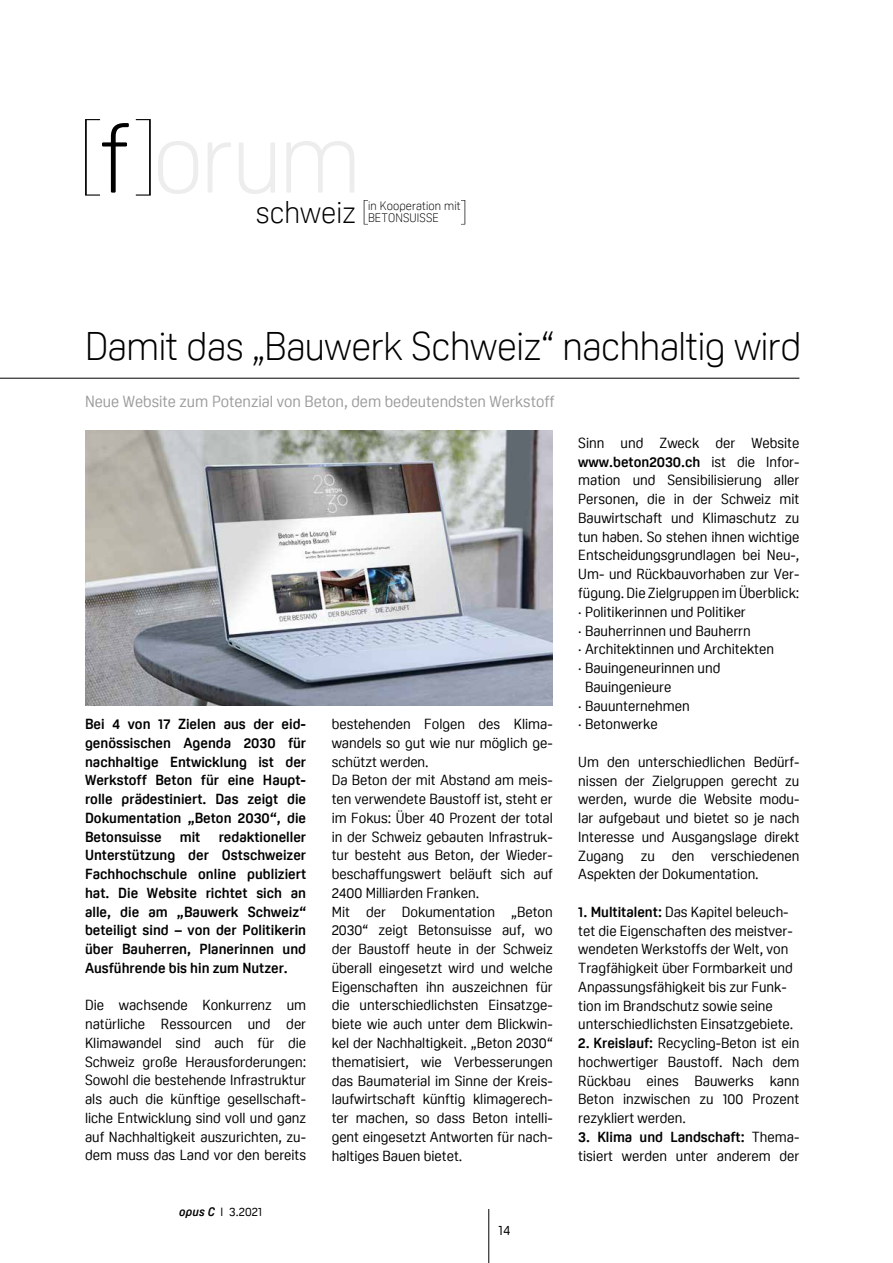
<style>
.page{position:relative;width:893px;height:1263px;background:#fff}
.page>*{position:absolute;margin:0;border:0;box-sizing:border-box;transform-origin:0 0}
.t1{font:300 39px "Oscine";letter-spacing:-.01em;color:#000}
.t2{font:300 30px "Oscine";color:#000}
.t3{font:15.75px "Oscine";color:#9d9d9c}
.t4{font:14.25px/18.8px "Oscine";color:#000;text-align:justify}
.t5{font:700 14.25px/18.8px "Oscine";color:#000;text-align:justify}
.t6{font:13.5px "Oscine";color:#000}
.t7{font:300 12px/12px "Oscine";letter-spacing:.01em;color:#000}
.t8{font:12px "Oscine";color:#000}
.s1{font-weight:700;font-style:italic}
.s2{font-size:11.7px}
.s3{font-weight:400}
.s4{font-weight:700}
</style>
<div class="page">
<hr style="left:488px;top:1209px;width:1px;height:54px;background:#000">
<svg style="left:85px;top:119px;width:15px;height:77px"></svg>
<svg style="left:136px;top:119px;width:15px;height:77px"></svg>
<svg style="left:364px;top:200px;width:4px;height:24px"></svg>
<svg style="left:461px;top:200px;width:4px;height:24px"></svg>
<hr style="left:0;top:378px;width:799px;height:1px;background:#000">
<img style="left:85px;top:430px;width:468px;height:275px">
<h2 class="t2" style="left:256px;top:196px;width:102px">schweiz</h2>
<p class="t7" style="left:368px;top:200px;width:94px">in Kooperation mit<br>BETONSUISSE</p>
<h1 class="t1" style="left:85px;top:325px;width:718px">Damit das „Bauwerk Schweiz“ nachhaltig wird</h1>
<p class="t3" style="left:85px;top:392px;width:471px">Neue Website zum Potenzial von Beton, dem bedeutendsten Werkstoff</p>
<p class="t5" style="left:85px;top:715px;width:223px">Bei 4 von 17 Zielen aus der eid&shy;genössischen Agenda 2030 für nachhaltige Entwicklung ist der Werkstoff Beton für eine Haupt&shy;rolle prädestiniert. Das zeigt die Dokumentation „Beton 2030“, die Betonsuisse</p>
<p class="t5" style="left:85px;top:827px;width:223px;text-indent:134px">redaktioneller Unterstützung der Ostschweizer Fachhochschule online publiziert hat. Die Website richtet sich an alle, die am „Bauwerk Schweiz“ beteiligt sind – von der Politikerin über Bauherren, Planerinnen und Ausführende bis hin zum Nutzer.</p>
<p class="t4" style="left:85px;top:996px;width:223px">Die wachsende Konkurrenz um natürliche Ressourcen und der Klimawandel sind auch für die Schweiz große Herausforderungen:<br>Sowohl die bestehende Infrastruktur als auch die künftige gesellschaft&shy;liche Entwicklung sind voll und ganz auf Nachhaltigkeit auszurichten, zu&shy;dem muss das Land vor den bereits</p>
<p class="t5" style="left:180px;top:827px;width:22px">mit</p>
<p class="t8" style="left:179px;top:1205px;width:84px"><span class="s1">opus C</span> <span class="s2">I</span> 3.2021</p>
<p class="t4" style="left:332px;top:715px;width:223px;text-align:left">bestehenden Folgen des Klima&shy;wandels so gut wie nur möglich ge&shy;schützt werden.<br>Da Beton der mit Abstand am meis&shy;ten verwendete Baustoff ist, steht er im Fokus: Über 40 Prozent der total in der Schweiz gebauten Infrastruk&shy;tur besteht aus Beton, der Wieder&shy;beschaffungswert beläuft sich auf 2400 Milliarden Franken.<br>Mit der Dokumentation „Beton 2030“ zeigt Betonsuisse auf, wo der Baustoff heute in der Schweiz überall eingesetzt wird und welche Eigenschaften ihn auszeichnen für die unterschiedlichsten Einsatzge&shy;biete wie auch unter dem Blickwin&shy;kel der Nachhaltigkeit. „Beton 2030“ thematisiert, wie Verbesserungen das Baumaterial im Sinne der Kreis&shy;laufwirtschaft künftig klimagerech&shy;ter machen, so dass Beton intelli&shy;gent eingesetzt Antworten für nach&shy;haltiges Bauen bietet.</p>
<p class="t6" style="left:499px;top:1223px;width:13px">14</p>
<p class="t4" style="left:578px;top:434px;width:223px">Sinn und Zweck der Website</p>
<p class="t5" style="left:578px;top:452px;width:223px">www.beton2030.ch <span class="s3">ist die Infor-</span></p>
<p class="t4" style="left:578px;top:471px;width:223px">mation und Sensibilisierung aller</p>
<p class="t4" style="left:578px;top:490px;width:223px">Personen, die in der Schweiz mit</p>
<p class="t4" style="left:578px;top:509px;width:223px">Bauwirtschaft und Klimaschutz zu</p>
<p class="t4" style="left:578px;top:527px;width:223px">tun haben. So stehen ihnen wichtige</p>
<p class="t4" style="left:578px;top:546px;width:223px">Entscheidungsgrundlagen bei Neu-,</p>
<p class="t4" style="left:578px;top:565px;width:223px">Um- und Rückbauvorhaben zur Ver-</p>
<p class="t4" style="left:578px;top:584px;width:223px">fügung. Die Zielgruppen im Überblick:</p>
<p class="t4" style="left:578px;top:602px;width:169px">· Politikerinnen und Politiker</p>
<p class="t4" style="left:578px;top:621px;width:174px">· Bauherrinnen und Bauherrn</p>
<p class="t4" style="left:578px;top:640px;width:197px">· Architektinnen und Architekten</p>
<p class="t4" style="left:578px;top:659px;width:144px">· Bauingeneurinnen und</p>
<p class="t4" style="left:585px;top:677px;width:88px">Bauingenieure</p>
<p class="t4" style="left:578px;top:696px;width:113px">· Bauunternehmen</p>
<p class="t4" style="left:578px;top:715px;width:81px">· Betonwerke</p>
<p class="t4" style="left:578px;top:752px;width:223px">Um den unterschiedlichen Bedürf&shy;nissen der Zielgruppen gerecht zu werden, wurde die Website modu&shy;lar aufgebaut und bietet so je nach Interesse und Ausgangslage direkt Zugang zu den verschiedenen Aspekten der Dokumentation.</p>
<p class="t4" style="left:578px;top:902px;width:217px;text-align:left"><span class="s4">1. Multitalent:</span> Das Kapitel beleuch&shy;tet die Eigenschaften des meistver&shy;wendeten Werkstoffs der Welt, von Tragfähigkeit über Formbarkeit und Anpassungsfähigkeit bis zur Funk&shy;tion im Brandschutz sowie seine unterschiedlichsten Einsatzgebiete.</p>
<p class="t4" style="left:578px;top:1034px;width:223px"><span class="s4">2. Kreislauf:</span> Recycling-Beton ist ein hochwertiger Baustoff. Nach dem Rückbau eines Bauwerks kann Beton inzwischen zu 100 Prozent rezykliert werden.</p>
<p class="t4" style="left:578px;top:1127px;width:223px"><span class="s4">3. Klima und Landschaft:</span> Thema&shy;tisiert werden unter anderem der</p>
</div>
